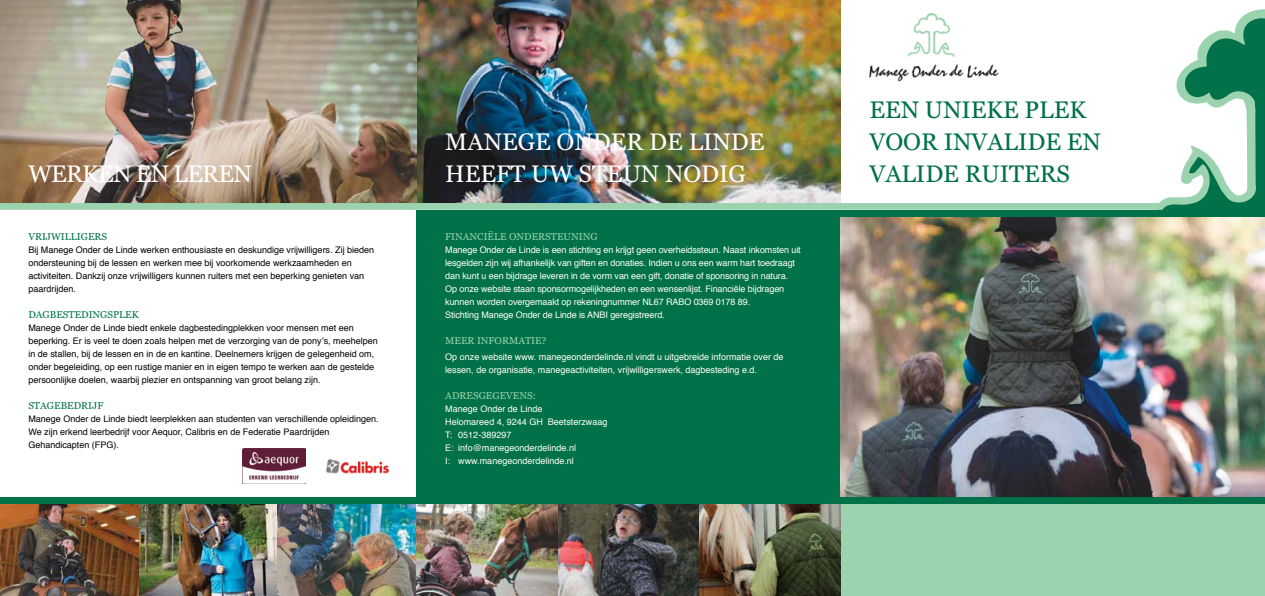
<style>
.page{position:relative;width:1265px;height:596px;background:#fff}
.page>*{position:absolute;margin:0;border:0;box-sizing:border-box;transform-origin:0 0}
.t1{font:24px/32px "Georgia";color:#fff}
.t2{font:24px/32px "Georgia";color:#007149}
.t3{font:10px "Georgia";color:#9bd3ae}
.t4{font:10px "Georgia";color:#007149}
.t5{font:9px/13px "Helvetica";color:#000}
.t6{font:9px/13px "Helvetica";letter-spacing:-.01em;color:#fff}
</style>
<div class="page">
<div style="left:840px;top:497px;width:424px;height:98px;background:#9bd3ae"></div>
<div style="left:417px;top:210px;width:423px;height:290px;background:#007149"></div>
<img style="left:840px;top:217px;width:424px;height:279px">
<img style="left:0;top:0;width:840px;height:9px">
<img style="left:0;top:503px;width:840px;height:92px">
<img style="left:242px;top:448px;width:63px;height:35px">
<img style="left:326px;top:459px;width:64px;height:15px">
<div style="left:0;top:496px;width:1264px;height:7px;background:#007149"></div>
<div style="left:838px;top:210px;width:426px;height:7px;background:#007149"></div>
<img style="left:0;top:9px;width:1264px;height:201px">
<h1 class="t2" style="left:869px;top:94px;width:233px">EEN UNIEKE PLEK<br>VOOR INVALIDE EN</h1>
<h1 class="t1" style="left:445px;top:126px;width:321px">MANEGE ONDER DE LINDE<br>HEEFT UW STEUN NODIG</h1>
<h1 class="t1" style="left:28px;top:158px;width:19px">WERKEN</h1>
<h1 class="t1" style="left:136px;top:158px;width:55px">EN LEREN</h1>
<h1 class="t2" style="left:869px;top:158px;width:202px">VALIDE RUITERS</h1>
<p class="t4" style="left:28px;top:230px;width:80px">VRIJWILLIGERS</p>
<p class="t5" style="left:28px;top:243px;width:347px">Bij Manege Onder de Linde werken enthousiaste en deskundige vrijwilligers. Zij bieden ondersteuning bij de lessen en werken mee bij voorkomende werkzaamheden en activiteiten. Dankzij onze vrijwilligers kunnen ruiters met een beperking genieten van paardrijden.</p>
<p class="t4" style="left:28px;top:308px;width:112px">DAGBESTEDINGSPLEK</p>
<p class="t5" style="left:28px;top:321px;width:351px">Manege Onder de Linde biedt enkele dagbestedingplekken voor mensen met een beperking. Er is veel te doen zoals helpen met de verzorging van de pony’s, meehelpen in de stallen, bij de lessen en in de en kantine. Deelnemers krijgen de gelegenheid om, onder begeleiding, op een rustige manier en in eigen tempo te werken aan de gestelde persoonlijke doelen, waarbij plezier en ontspanning van groot belang zijn.</p>
<p class="t4" style="left:28px;top:399px;width:76px">STAGEBEDRIJF</p>
<p class="t5" style="left:28px;top:412px;width:352px">Manege Onder de Linde biedt leerplekken aan studenten van verschillende opleidingen.<br>We zijn erkend leerbedrijf voor Aequor, Calibris en de Federatie Paardrijden<br>Gehandicapten (FPG).</p>
<p class="t3" style="left:445px;top:230px;width:154px">FINANCIËLE ONDERSTEUNING</p>
<p class="t6" style="left:445px;top:243px;width:357px">Manege Onder de Linde is een stichting en krijgt geen overheidssteun. Naast inkomsten uit lesgelden zijn wij afhankelijk van giften en donaties. Indien u ons een warm hart toedraagt dan kunt u een bijdrage leveren in de vorm van een gift, donatie of sponsoring in natura.<br>Op onze website staan sponsormogelijkheden en een wensenlijst. Financiële bijdragen kunnen worden overgemaakt op rekeningnummer NL67 RABO 0369 0178 89.<br>Stichting Manege Onder de Linde is ANBI geregistreerd.</p>
<p class="t3" style="left:445px;top:334px;width:103px">MEER INFORMATIE?</p>
<p class="t6" style="left:445px;top:350px;width:340px">Op onze website www. manegeonderdelinde.nl vindt u uitgebreide informatie over de lessen, de organisatie, manegeactiviteiten, vrijwilligerswerk, dagbesteding e.d.</p>
<p class="t3" style="left:445px;top:389px;width:92px">ADRESGEGEVENS:</p>
<p class="t6" style="left:445px;top:402px;width:164px">Manege Onder de Linde<br>Helomareed 4, 9244 GH Beetsterzwaag<br>T: 0512-389297<br>E: info@manegeonderdelinde.nl<br>I: www.manegeonderdelinde.nl</p>
</div>
